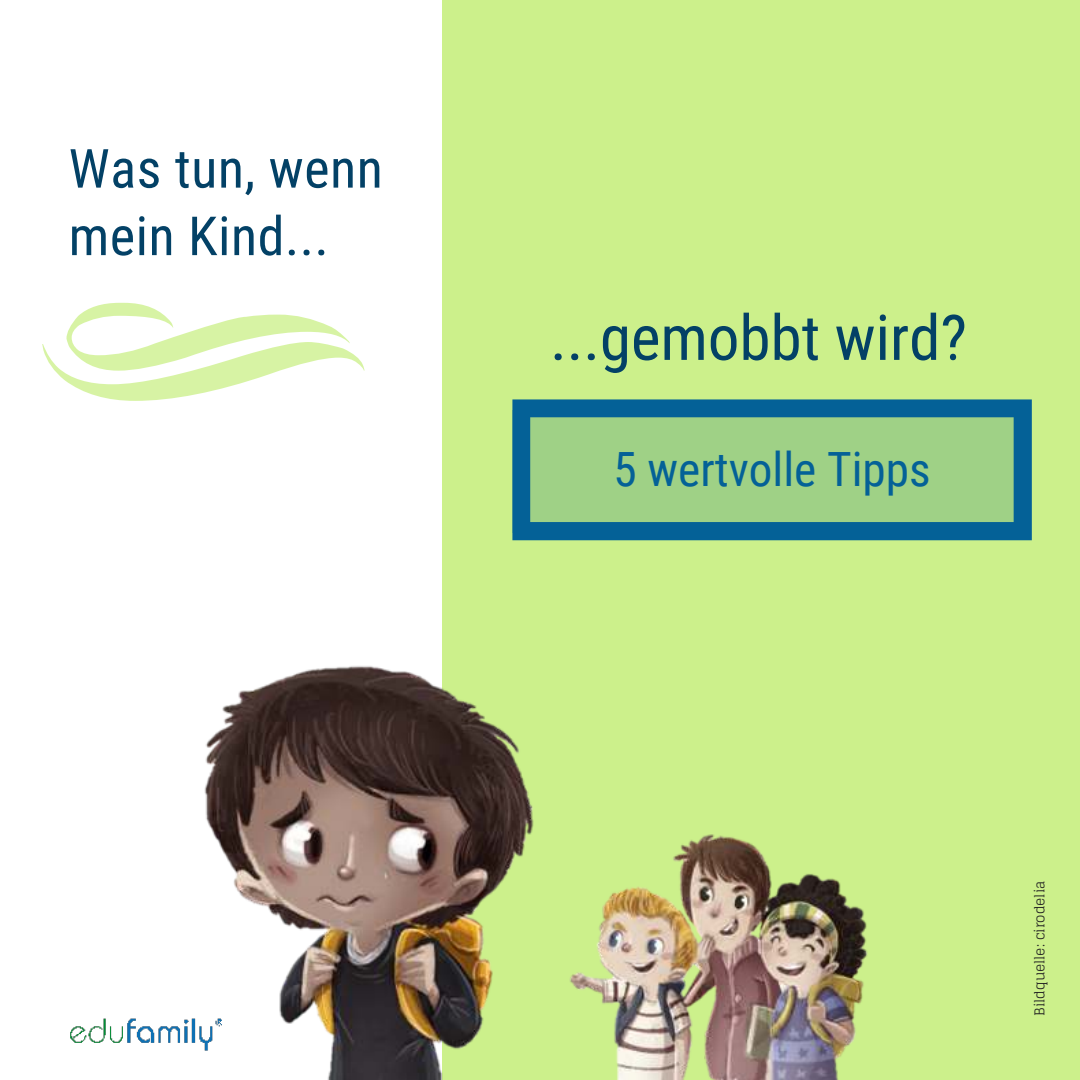
<style>
.page{position:relative;width:1080px;height:1080px;background:#fff}
.page>*{position:absolute;margin:0;border:0;box-sizing:border-box;transform-origin:0 0}
.t1{font:63px "Roboto Condensed";color:#034166}
.t2{font:54px/67.5px "Roboto Condensed";letter-spacing:.01em;color:#034166}
.t3{font:47.25px "Roboto Condensed";color:#046197}
.t4{font:13.5px "Glegoo";color:#222}
</style>
<div class="page">
<div style="left:442px;top:0;width:638px;height:1080px;background:#ccf08b"></div>
<svg style="left:42px;top:303px;width:322px;height:98px"></svg>
<img style="left:70px;top:1018px;width:107px;height:25px">
<svg style="left:512px;top:399px;width:520px;height:141px;fill:#9fd186"></svg>
<img style="left:177px;top:666px;width:691px;height:414px">
<p class="t2" style="left:69px;top:133px;width:316px">Was tun, wenn mein Kind...</p>
<p class="t1" style="left:550px;top:293px;width:418px">...gemobbt wird?</p>
<p class="t3" style="left:613px;top:436px;width:319px">5 wertvolle Tipps</p>
<p class="t4" style="left:1032px;top:1016px;width:137px;rotate:-90deg">Bildquelle: cirodelia</p>
</div>
